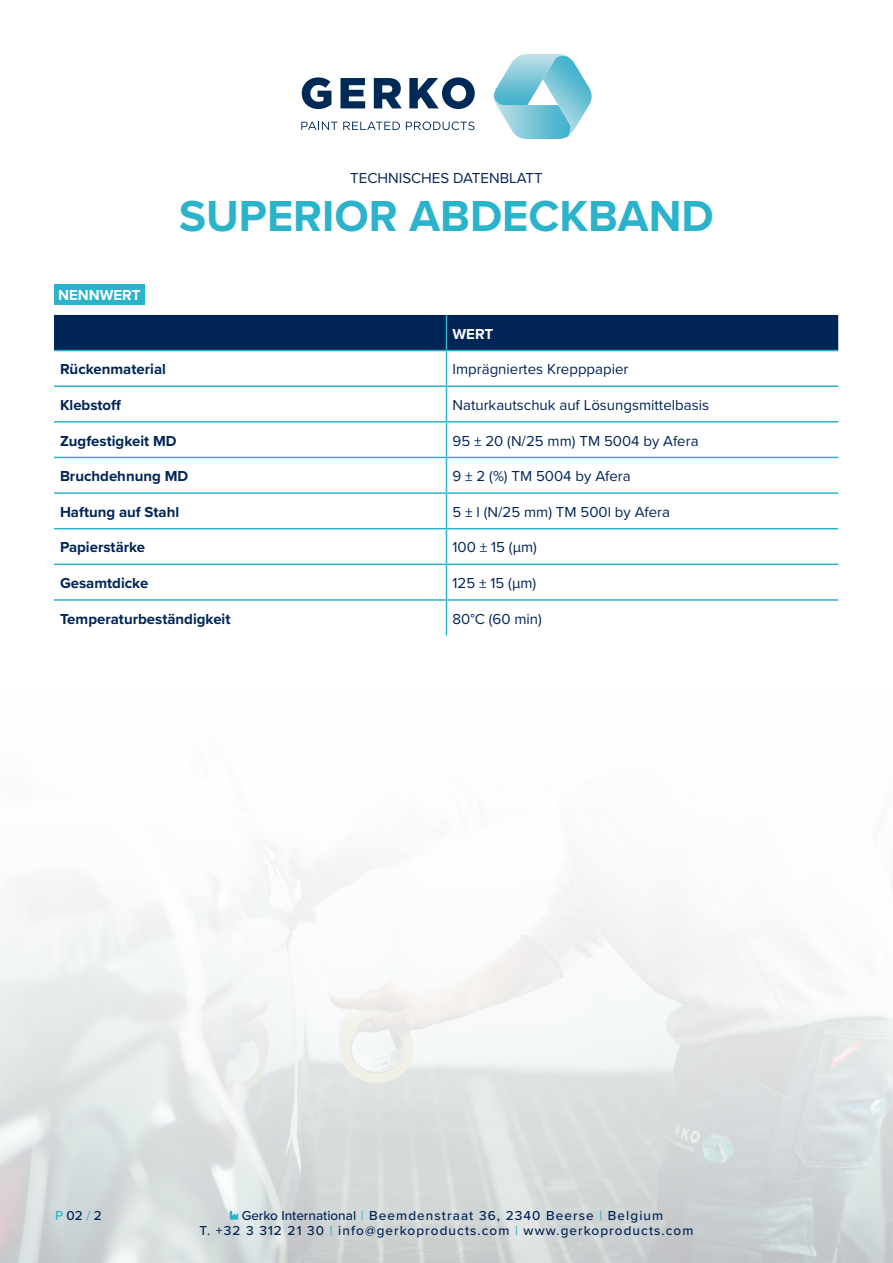
<style>
.page{position:relative;width:893px;height:1263px;background:#fff}
.page>*{position:absolute;margin:0;border:0;box-sizing:border-box;transform-origin:0 0}
.t1{font:700 45px "Proxima Nova";color:#2bb3cc}
.t2{font:15px "Proxima Nova";color:#012556}
.t3{font:700 15px "Proxima Nova";color:#012556}
.t4{font:700 15px "Proxima Nova";color:#fff}
.t5{font:500 13.5px/15px "Proxima Nova";letter-spacing:.08em;color:#012556}
.s1{color:#2bb3cc}
</style>
<div class="page">
<svg style="left:301px;top:122px;width:99px;height:8px"></svg>
<svg style="left:406px;top:122px;width:68px;height:8px"></svg>
<svg style="left:302px;top:77px;width:29px;height:32px"></svg>
<svg style="left:340px;top:78px;width:25px;height:30px"></svg>
<svg style="left:374px;top:78px;width:28px;height:30px"></svg>
<svg style="left:409px;top:77px;width:66px;height:32px"></svg>
<svg style="left:494px;top:54px;width:98px;height:85px"></svg>
<img style="left:0;top:856px;width:893px;height:407px">
<svg style="left:230px;top:1211px;width:8px;height:8px"></svg>
<div style="left:54px;top:284px;width:91px;height:20px;background:#2bb3cc"></div>
<div style="left:54px;top:315px;width:784px;height:35px;background:#012556"></div>
<hr style="left:446px;top:315px;width:1px;height:35px;background:#2bb3cc">
<hr style="left:54px;top:350px;width:392px;height:1px;background:#2bb3cc">
<hr style="left:54px;top:385px;width:392px;height:2px;background:#2bb3cc">
<hr style="left:54px;top:421px;width:392px;height:2px;background:#2bb3cc">
<hr style="left:54px;top:457px;width:392px;height:1px;background:#2bb3cc">
<hr style="left:446px;top:351px;width:1px;height:34px;background:#2bb3cc">
<hr style="left:446px;top:387px;width:1px;height:34px;background:#2bb3cc">
<hr style="left:446px;top:423px;width:1px;height:34px;background:#2bb3cc">
<hr style="left:446px;top:458px;width:1px;height:34px;background:#2bb3cc">
<hr style="left:446px;top:350px;width:392px;height:1px;background:#2bb3cc">
<hr style="left:446px;top:385px;width:392px;height:2px;background:#2bb3cc">
<hr style="left:446px;top:421px;width:392px;height:2px;background:#2bb3cc">
<hr style="left:446px;top:457px;width:392px;height:1px;background:#2bb3cc">
<hr style="left:446px;top:494px;width:1px;height:34px;background:#2bb3cc">
<hr style="left:446px;top:529px;width:1px;height:35px;background:#2bb3cc">
<hr style="left:446px;top:565px;width:1px;height:34px;background:#2bb3cc">
<hr style="left:446px;top:601px;width:1px;height:35px;background:#2bb3cc">
<hr style="left:54px;top:492px;width:392px;height:2px;background:#2bb3cc">
<hr style="left:446px;top:492px;width:392px;height:2px;background:#2bb3cc">
<hr style="left:54px;top:528px;width:392px;height:1px;background:#2bb3cc">
<hr style="left:446px;top:528px;width:392px;height:1px;background:#2bb3cc">
<hr style="left:54px;top:564px;width:392px;height:1px;background:#2bb3cc">
<hr style="left:446px;top:564px;width:392px;height:1px;background:#2bb3cc">
<hr style="left:54px;top:599px;width:392px;height:2px;background:#2bb3cc">
<hr style="left:446px;top:599px;width:392px;height:2px;background:#2bb3cc">
<p class="t4" style="left:58px;top:284px;width:84px">NENNWERT</p>
<p class="t2" style="left:350px;top:167px;width:194px">TECHNISCHES DATENBLATT</p>
<p class="t1" style="left:179px;top:182px;width:536px">SUPERIOR ABDECKBAND</p>
<p class="t4" style="left:452px;top:322px;width:42px">WERT</p>
<p class="t3" style="left:60px;top:358px;width:107px">Rückenmaterial</p>
<p class="t2" style="left:452px;top:358px;width:178px">Imprägniertes Krepppapier</p>
<p class="t3" style="left:60px;top:394px;width:63px">Klebstoff</p>
<p class="t2" style="left:452px;top:394px;width:258px">Naturkautschuk auf Lösungsmittelbasis</p>
<p class="t3" style="left:60px;top:429px;width:118px">Zugfestigkeit MD</p>
<p class="t2" style="left:452px;top:429px;width:248px">95 ± 20 (N/25 mm) TM 5004 by Afera</p>
<p class="t3" style="left:60px;top:465px;width:130px">Bruchdehnung MD</p>
<p class="t2" style="left:452px;top:465px;width:180px">9 ± 2 (%) TM 5004 by Afera</p>
<p class="t3" style="left:60px;top:501px;width:121px">Haftung auf Stahl</p>
<p class="t2" style="left:452px;top:501px;width:219px">5 ± l (N/25 mm) TM 500l by Afera</p>
<p class="t3" style="left:60px;top:536px;width:87px">Papierstärke</p>
<p class="t2" style="left:452px;top:536px;width:86px">100 ± 15 (μm)</p>
<p class="t3" style="left:60px;top:572px;width:90px">Gesamtdicke</p>
<p class="t2" style="left:452px;top:572px;width:85px">125 ± 15 (μm)</p>
<p class="t3" style="left:60px;top:607px;width:172px">Temperaturbeständigkeit</p>
<p class="t2" style="left:452px;top:607px;width:91px">80°C (60 min)</p>
<p class="t5" style="left:55px;top:1207px;width:48px"><span class="s1">P</span> 02 <span class="s1">/</span> 2</p>
<p class="t5" style="left:199px;top:1207px;width:495px;text-indent:42px">Gerko International <span class="s1">|</span> Beemdenstraat 36, 2340 Beerse <span class="s1">|</span> Belgium<br>T. +32 3 312 21 30 <span class="s1">|</span> info@gerkoproducts.com <span class="s1">|</span> www.gerkoproducts.com</p>
</div>
